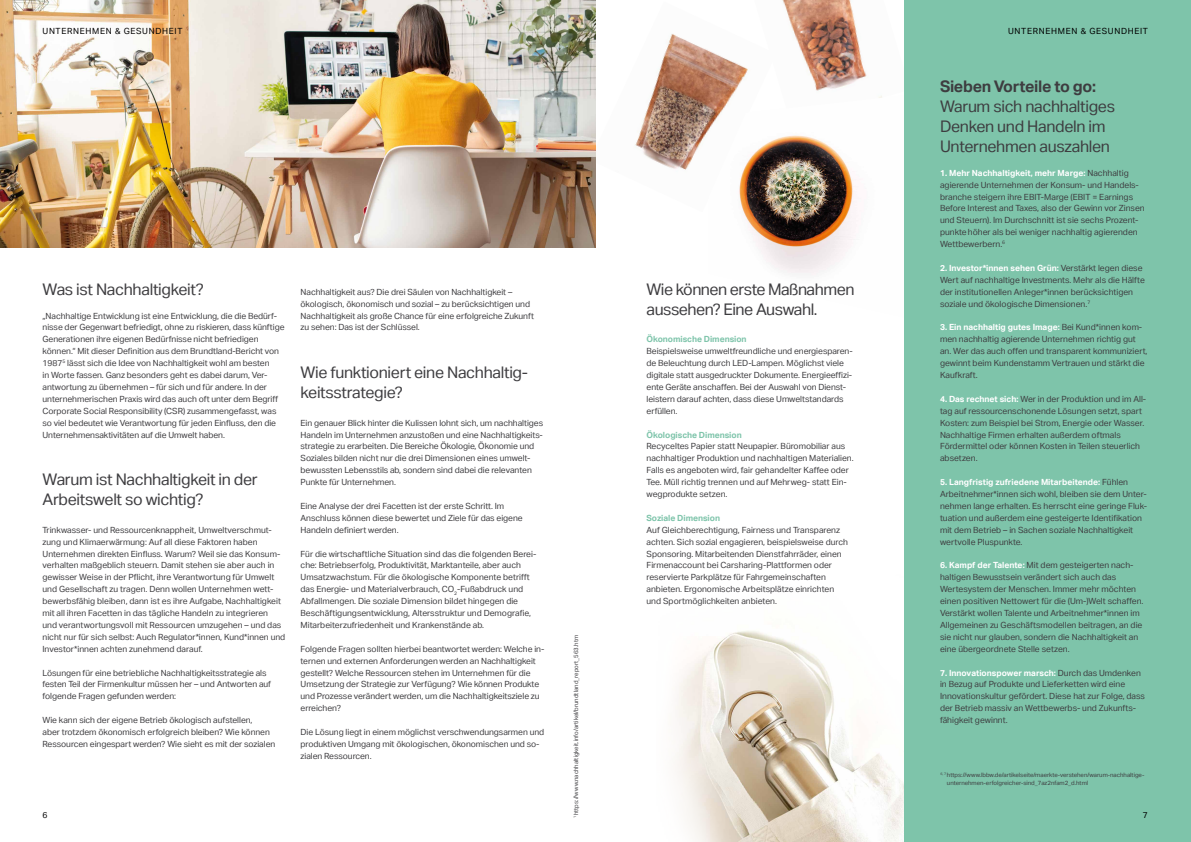
<style>
.page{position:relative;width:1191px;height:842px;background:#fff}
.page>*{position:absolute;margin:0;border:0;box-sizing:border-box;transform-origin:0 0}
.t1{font:16px/20px "Aktiv Grotesk";letter-spacing:-.02em;color:#3e3d40}
.t2{font:700 16px "Aktiv Grotesk";letter-spacing:-.02em;color:#3e3d40}
.t3{font:8.5px/11.9px "Aktiv Grotesk";color:#3e3d40}
.t4{font:700 8.5px "Aktiv Grotesk";letter-spacing:-.005em;color:#7ec4aa}
.t5{font:8.5px "Aktiv Grotesk";letter-spacing:.08em;color:#000}
.t6{font:6px/8px "Aktiv Grotesk";color:#3e3d40}
.s1{font-weight:700;color:#fff}
</style>
<div class="page">
<img style="left:782px;top:0;width:85px;height:91px">
<img style="left:595px;top:1px;width:153px;height:211px">
<img style="left:709px;top:95px;width:173px;height:180px">
<img style="left:675px;top:631px;width:229px;height:211px">
<div style="left:904px;top:0;width:287px;height:842px;background:#7ec4aa"></div>
<img style="left:0;top:0;width:595px;height:247px">
<p class="t5" style="left:43px;top:26px;width:141px">UNTERNEHMEN &amp; GESUNDHEIT</p>
<p class="t5" style="left:1008px;top:26px;width:141px">UNTERNEHMEN &amp; GESUNDHEIT</p>
<h1 class="t2" style="left:940px;top:77px;width:157px">Sieben Vorteile to go:</h1>
<h1 class="t1" style="left:940px;top:97px;width:177px">Warum sich nachhaltiges<br>Denken und Handeln im<br>Unternehmen auszahlen</h1>
<p class="t3" style="left:940px;top:167px;width:206px"><span class="s1">1. Mehr Nachhaltigkeit, mehr Marge:</span> Nachhaltig agierende Unternehmen der Konsum- und Handels&shy;branche steigern ihre EBIT-Marge (EBIT = Earnings Before Interest and Taxes, also der Gewinn vor Zinsen und Steuern). Im Durchschnitt ist sie sechs Prozent&shy;punktehöher als bei weniger nachhaltig agierenden Wettbewerbern.<sup>6</sup></p>
<p class="t3" style="left:940px;top:262px;width:206px"><span class="s1">2. Investor*innen sehen Grün:</span> Verstärkt legen diese Wert auf nachhaltige Investments. Mehr als die Hälfte der institutionellen Anleger*innen berücksichtigen soziale und ökologische Dimensionen.<sup>7</sup></p>
<p class="t3" style="left:940px;top:321px;width:209px"><span class="s1">3. Ein nachhaltig gutes Image:</span> Bei Kund*innen kom&shy;men nachhaltig agierende Unternehmen richtig gut an. Wer das auch offen und transparent kommuniziert, gewinnt beim Kundenstamm Vertrauen und stärkt die Kaufkraft.</p>
<p class="t3" style="left:940px;top:393px;width:208px"><span class="s1">4. Das rechnet sich:</span> Wer in der Produktion und im All&shy;tag auf ressourcenschonende Lösungen setzt, spart Kosten: zum Beispiel bei Strom, Energie oder Wasser.<br>Nachhaltige Firmen erhalten außerdem oftmals Fördermittel oder können Kosten in Teilen steuerlich absetzen.</p>
<p class="t3" style="left:940px;top:476px;width:208px"><span class="s1">5. Langfristig zufriedene Mitarbeitende:</span> Fühlen Arbeitnehmer*innen sich wohl, bleiben sie dem Unter&shy;nehmen lange erhalten. Es herrscht eine geringe Fluk&shy;tuation und außerdem eine gesteigerte Identifikation mit dem Betrieb – in Sachen soziale Nachhaltigkeit wertvolle Pluspunkte.</p>
<p class="t3" style="left:940px;top:559px;width:205px"><span class="s1">6. Kampf der Talente:</span> Mit dem gesteigerten nach&shy;haltigen Bewusstsein verändert sich auch das Wertesystem der Menschen. Immer mehr möchten einen positiven Nettowert für die (Um-)Welt schaffen.<br>Verstärkt wollen Talente und Arbeitnehmer*innen im Allgemeinen zu Geschäftsmodellen beitragen, an die sie nicht nur glauben, sondern die Nachhaltigkeit an eine übergeordnete Stelle setzen.</p>
<p class="t3" style="left:940px;top:666px;width:206px"><span class="s1">7. Innovationspower marsch:</span> Durch das Umdenken in Bezug auf Produkte und Lieferketten wird eine Innovationskultur gefördert. Diese hat zur Folge, dass der Betrieb massiv an Wettbewerbs- und Zukunfts&shy;fähigkeit gewinnt.</p>
<h1 class="t1" style="left:43px;top:279px;width:163px">Was ist Nachhaltigkeit?</h1>
<p class="t3" style="left:43px;top:309px;width:243px">„Nachhaltige Entwicklung ist eine Entwicklung, die die Bedürf&shy;nisse der Gegenwart befriedigt, ohne zu riskieren, dass künftige Generationen ihre eigenen Bedürfnisse nicht befriedigen können.“ Mit dieser Definition aus dem Brundtland-Bericht von 1987<sup>5</sup> lässt sich die Idee von Nachhaltigkeit wohl am besten<br>in Worte fassen. Ganz besonders geht es dabei darum, Ver&shy;antwortung zu übernehmen – für sich und für andere. In der unternehmerischen Praxis wird das auch oft unter dem Begriff Corporate Social Responsibility (CSR) zusammengefasst, was so viel bedeutet wie Verantwortung für jeden Einfluss, den die Unternehmensaktivitäten auf die Umwelt haben.</p>
<h1 class="t1" style="left:43px;top:469px;width:217px">Warum ist Nachhaltigkeit in der<br>Arbeitswelt so wichtig?</h1>
<p class="t3" style="left:43px;top:524px;width:244px">Trinkwasser- und Ressourcenknappheit, Umweltverschmut&shy;zung und Klimaerwärmung: Auf all diese Faktoren haben Unternehmen direkten Einfluss. Warum? Weil sie das Konsum&shy;verhalten maßgeblich steuern. Damit stehen sie aber auch in gewisser Weise in der Pflicht, ihre Verantwortung für Umwelt und Gesellschaft zu tragen. Denn wollen Unternehmen wett&shy;bewerbsfähig bleiben, dann ist es ihre Aufgabe, Nachhaltigkeit mit all ihren Facetten in das tägliche Handeln zu integrieren<br>und verantwortungsvoll mit Ressourcen umzugehen – und das nicht nur für sich selbst: Auch Regulator*innen, Kund*innen und Investor*innen achten zunehmend darauf.</p>
<p class="t3" style="left:43px;top:666px;width:230px">Lösungen für eine betriebliche Nachhaltigkeitsstrategie als festen Teil der Firmenkultur müssen her – und Antworten auf folgende Fragen gefunden werden:</p>
<p class="t3" style="left:43px;top:714px;width:234px">Wie kann sich der eigene Betrieb ökologisch aufstellen,<br>aber trotzdem ökonomisch erfolgreich bleiben? Wie können<br>Ressourcen eingespart werden? Wie sieht es mit der sozialen</p>
<p class="t3" style="left:300px;top:286px;width:235px">Nachhaltigkeit aus? Die drei Säulen von Nachhaltigkeit – ökologisch, ökonomisch und sozial – zu berücksichtigen und Nachhaltigkeit als große Chance für eine erfolgreiche Zukunft zu sehen: Das ist der Schlüssel.</p>
<h1 class="t1" style="left:646px;top:279px;width:209px">Wie können erste Maßnahmen aussehen? Eine Auswahl.</h1>
<p class="t4" style="left:646px;top:334px;width:102px">Ökonomische Dimension</p>
<p class="t3" style="left:646px;top:345px;width:208px">Beispielsweise umweltfreundliche und energiesparen&shy;de Beleuchtung durch LED-Lampen. Möglichst viele digitale statt ausgedruckter Dokumente. Energieeffizi&shy;ente Geräte anschaffen. Bei der Auswahl von Dienst&shy;leistern darauf achten, dass diese Umweltstandards erfüllen.</p>
<p class="t4" style="left:646px;top:429px;width:97px">Ökologische Dimension</p>
<p class="t3" style="left:646px;top:440px;width:209px">Recyceltes Papier statt Neupapier. Büromobiliar aus nachhaltiger Produktion und nachhaltigen Materialien.<br>Falls es angeboten wird, fair gehandelter Kaffee oder Tee. Müll richtig trennen und auf Mehrweg- statt Ein&shy;wegprodukte setzen.</p>
<p class="t4" style="left:646px;top:513px;width:75px">Soziale Dimension</p>
<p class="t3" style="left:646px;top:524px;width:203px">Auf Gleichberechtigung, Fairness und Transparenz achten. Sich sozial engagieren, beispielsweise durch Sponsoring. Mitarbeitenden Dienstfahrräder, einen Firmenaccount bei Carsharing-Plattformen oder reservierte Parkplätze für Fahrgemeinschaften anbieten. Ergonomische Arbeitsplätze einrichten und Sportmöglichkeiten anbieten.</p>
<h1 class="t1" style="left:300px;top:362px;width:229px">Wie funktioniert eine Nachhaltig&shy;keitsstrategie?</h1>
<p class="t3" style="left:300px;top:417px;width:244px">Ein genauer Blick hinter die Kulissen lohnt sich, um nachhaltiges Handeln im Unternehmen anzustoßen und eine Nachhaltigkeits&shy;strategie zu erarbeiten. Die Bereiche Ökologie, Ökonomie und Soziales bilden nicht nur die drei Dimensionen eines umwelt&shy;bewussten Lebensstils ab, sondern sind dabei die relevanten Punkte für Unternehmen.</p>
<p class="t3" style="left:300px;top:500px;width:224px">Eine Analyse der drei Facetten ist der erste Schritt. Im<br>Anschluss können diese bewertet und Ziele für das eigene<br>Handeln definiert werden.</p>
<p class="t3" style="left:300px;top:547px;width:237px">Für die wirtschaftliche Situation sind das die folgenden Berei&shy;che: Betriebserfolg, Produktivität, Marktanteile, aber auch Umsatzwachstum. Für die ökologische Komponente betrifft das Energie- und Materialverbrauch, CO<sub>2</sub>-Fußabdruck und Abfallmengen. Die soziale Dimension bildet hingegen die Beschäftigungsentwicklung, Altersstruktur und Demografie, Mitarbeiterzufriedenheit und Krankenstände ab.</p>
<p class="t3" style="left:300px;top:643px;width:245px">Folgende Fragen sollten hierbei beantwortet werden: Welche in&shy;ternen und externen Anforderungen werden an Nachhaltigkeit gestellt? Welche Ressourcen stehen im Unternehmen für die Umsetzung der Strategie zur Verfügung? Wie können Produkte und Prozesse verändert werden, um die Nachhaltigkeitsziele zu erreichen?</p>
<p class="t3" style="left:300px;top:726px;width:245px">Die Lösung liegt in einem möglichst verschwendungsarmen und produktiven Umgang mit ökologischen, ökonomischen und so&shy;zialen Ressourcen.</p>
<p class="t6" style="left:572px;top:818px;width:184px;rotate:-90deg"><sup>1</sup> https://www.nachhaltigkeit.info/artikel/brundtland_report_563.htm</p>
<p class="t6" style="left:947px;top:771px;width:199px;text-indent:-6px"><sup>6,</sup> <sup>7</sup> https://www.lbbw.de/artikelseite/maerkte-verstehen/warum-nachhaltige&shy;unternehmen-erfolgreicher-sind_7az2nfam2_d.html</p>
<p class="t5" style="left:43px;top:810px;width:7px">6</p>
<p class="t5" style="left:1143px;top:810px;width:7px">7</p>
</div>
